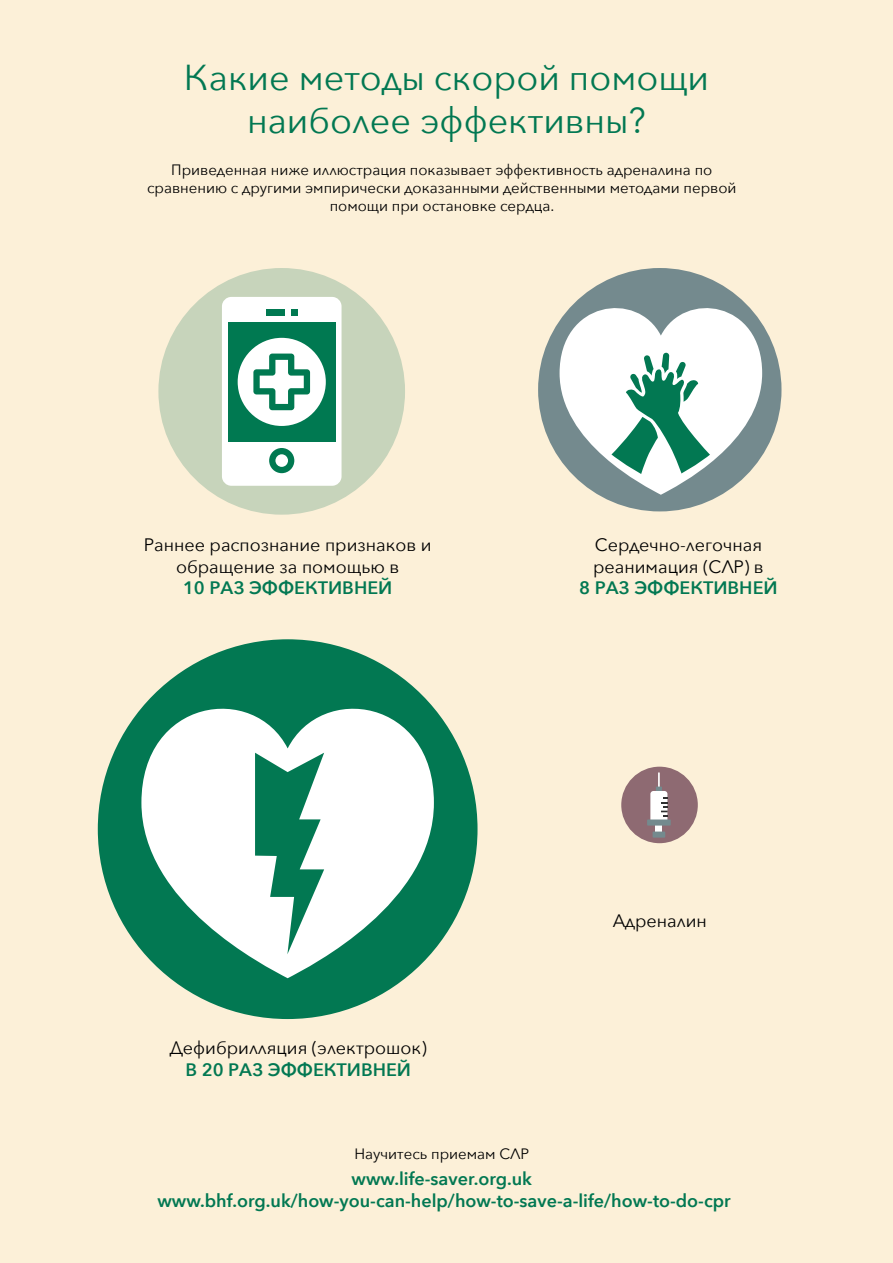
<style>
.page{position:relative;width:893px;height:1263px;background:#fcf0d8}
.page>*{position:absolute;margin:0;border:0;box-sizing:border-box;transform-origin:0 0}
.t1{font:36px/43.2px "Avenir Next";color:#027852;text-align:center}
.t2{font:600 18px/21.6px "Avenir Next";color:#027852;text-align:center}
.t3{font:18px/21.6px "Avenir Next";color:#000}
.t4{font:15px/18px "Avenir Next";color:#000;text-align:center}
</style>
<div class="page">
<div style="left:98px;top:639px;width:379px;height:380px;background:#027852;border-radius:50%"></div>
<div style="left:538px;top:268px;width:243px;height:243px;background:#748a8e;border-radius:50%"></div>
<div style="left:621px;top:767px;width:77px;height:76px;background:#8e6a72;border-radius:50%"></div>
<svg style="left:141px;top:682px;width:293px;height:296px;fill:#fff"></svg>
<svg style="left:255px;top:753px;width:69px;height:201px"></svg>
<svg style="left:656px;top:825px;width:6px;height:6px"></svg>
<svg style="left:647px;top:772px;width:24px;height:53px"></svg>
<svg style="left:653px;top:831px;width:12px;height:7px"></svg>
<svg style="left:560px;top:299px;width:202px;height:196px"></svg>
<div style="left:158px;top:268px;width:247px;height:247px;background:#c7d4bb;border-radius:50%"></div>
<div style="left:222px;top:297px;width:120px;height:189px;background:#fff;border-radius:9px"></div>
<div style="left:228px;top:322px;width:107px;height:120px;background:#007951"></div>
<svg style="left:269px;top:448px;width:25px;height:25px"></svg>
<div style="left:266px;top:309px;width:19px;height:7px;background:#007951"></div>
<div style="left:291px;top:309px;width:6px;height:7px;background:#007951"></div>
<div style="left:238px;top:338px;width:88px;height:88px;background:#fff;border-radius:50%"></div>
<svg style="left:253px;top:354px;width:57px;height:56px"></svg>
<h1 class="t1" style="left:184px;top:54px;width:527px">Какие методы скорой помощи наиболее эффективны?</h1>
<p class="t4" style="left:147px;top:160px;width:591px">Приведенная ниже иллюстрация показывает эффективность адреналина по сравнению с другими эмпирически доказанными действенными методами первой помощи при остановке сердца.</p>
<p class="t3" style="left:144px;top:533px;width:289px;text-align:center">Раннее распознание признаков и обращение за помощью в</p>
<p class="t2" style="left:183px;top:577px;width:211px">10 РАЗ ЭФФЕКТИВНЕЙ</p>
<p class="t3" style="left:170px;top:1036px;width:258px">Дефибрилляция (электрошок)</p>
<p class="t2" style="left:185px;top:1058px;width:227px">В 20 РАЗ ЭФФЕКТИВНЕЙ</p>
<p class="t3" style="left:593px;top:533px;width:172px">Сердечно-легочная реанимация (СЛР) в</p>
<p class="t2" style="left:579px;top:577px;width:200px">8 РАЗ ЭФФЕКТИВНЕЙ</p>
<p class="t3" style="left:613px;top:909px;width:96px">Адреналин</p>
<p class="t4" style="left:354px;top:1144px;width:176px">Научитесь приемам СЛР</p>
<p class="t2" style="left:157px;top:1167px;width:575px">www.life-saver.org.uk www.bhf.org.uk/how-you-can-help/how-to-save-a-life/how-to-do-cpr</p>
</div>
